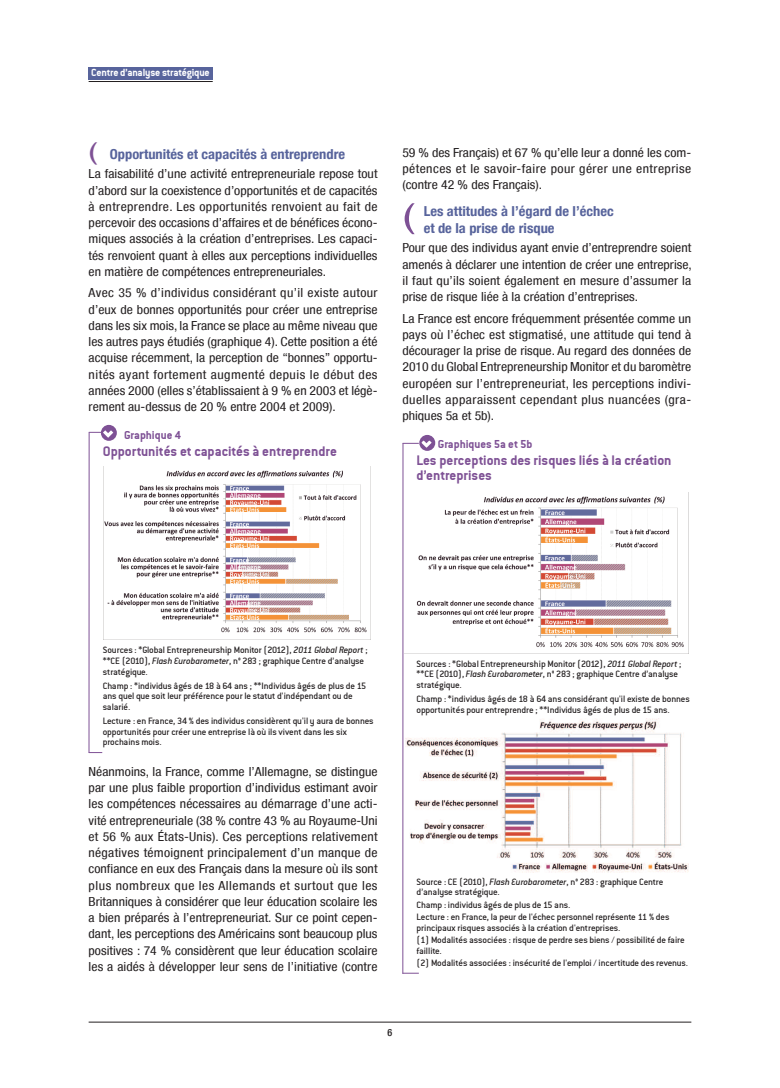
<style>
.page{position:relative;width:780px;height:1088px;background:#fff}
.page>*{position:absolute;margin:0;border:0;box-sizing:border-box;transform-origin:0 0}
.t1{font:condensed 34.38px "Helvetica Neue LT";color:#7e5195;scale:1.5 1}
.t2{font:condensed 24.62px "Helvetica Neue LT";color:#7e5195;scale:1.5 1}
.t3{font:15px/15px "Conduit ITCTT Bold";color:#7e5195}
.t4{font:700 condensed 13.75px/16.2px "Helvetica Neue LT";color:#58649c;scale:1.05 1}
.t5{font:condensed 12.5px/16.2px "Helvetica Neue LT";color:#231f20;text-align:justify;scale:1.1 1}
.t6{font:12.5px "Conduit ITCTT Bold";color:#7e5195}
.t7{font:11.25px "Conduit ITCTT Bold";letter-spacing:-.015em;color:#fff}
.t8{font:10px/10.6px "Conduit Md ITCTT Medium";letter-spacing:-.01em;color:#231f20}
.t9{font:500 condensed 10px "Helvetica Neue LT";color:#231f20}
.s1{font-style:italic}
</style>
<div class="page">
<div style="left:89px;top:67px;width:124px;height:13px;background:#58649c"></div>
<hr style="left:89px;top:81px;width:124px;height:1px;background:#231f20">
<hr style="left:89px;top:1022px;width:602px;height:1px;background:#231f20">
<img style="left:405px;top:496px;width:283px;height:158px">
<div style="left:101px;top:425px;width:16px;height:16px;background:#7e5195;border-radius:50%"></div>
<div style="left:419px;top:435px;width:16px;height:16px;background:#7e5195;border-radius:50%"></div>
<img style="left:103px;top:466px;width:264px;height:173px">
<img style="left:405px;top:718px;width:283px;height:155px">
<svg style="left:403px;top:440px;width:28px;height:8px"></svg>
<svg style="left:403px;top:973px;width:16px;height:1px"></svg>
<hr style="left:402px;top:443px;width:1px;height:531px;background:#7e5195">
<svg style="left:89px;top:430px;width:24px;height:8px"></svg>
<svg style="left:90px;top:752px;width:12px;height:1px"></svg>
<hr style="left:89px;top:432px;width:1px;height:321px;background:#7e5195">
<p class="t7" style="left:91px;top:66px;width:120px">Centre d’analyse stratégique</p>
<h2 class="t2" style="left:89px;top:137px;width:7px">(</h2>
<p class="t4" style="left:110px;top:145px;width:225px">Opportunités et capacités à entreprendre</p>
<p class="t5" style="left:89px;top:166px;width:264px">La faisabilité d’une activité entrepreneuriale repose tout d’abord sur la coexistence d’opportunités et de capacités à entreprendre. Les opportunités renvoient au fait de percevoir des occasions d’affaires et de bénéfices écono&shy;miques associés à la création d’entreprises. Les capaci&shy;tés renvoient quant à elles aux perceptions individuelles en matière de compétences entrepreneuriales.</p>
<p class="t5" style="left:89px;top:285px;width:264px">Avec 35 % d’individus considérant qu’il existe autour d’eux de bonnes opportunités pour créer une entreprise dans les six mois, la France se place au même niveau que les autres pays étudiés (graphique 4). Cette position a été acquise récemment, la perception de “bonnes” opportu&shy;nités ayant fortement augmenté depuis le début des années 2000 (elles s’établissaient à 9 % en 2003 et légè&shy;rement au-dessus de 20 % entre 2004 et 2009).</p>
<p class="t6" style="left:124px;top:427px;width:58px">Graphique 4</p>
<p class="t3" style="left:103px;top:443px;width:235px">Opportunités et capacités à entreprendre</p>
<p class="t5" style="left:402px;top:144px;width:264px">59 % des Français) et 67 % qu’elle leur a donné les com&shy;pétences et le savoir-faire pour gérer une entreprise (contre 42 % des Français).</p>
<p class="t4" style="left:423px;top:203px;width:182px">Les attitudes à l’égard de l’échec et de la prise de risque</p>
<p class="t5" style="left:402px;top:240px;width:264px">Pour que des individus ayant envie d’entreprendre soient amenés à déclarer une intention de créer une entreprise, il faut qu’ils soient également en mesure d’assumer la prise de risque liée à la création d’entreprises.</p>
<p class="t5" style="left:402px;top:310px;width:264px">La France est encore fréquemment présentée comme un pays où l’échec est stigmatisé, une attitude qui tend à décourager la prise de risque. Au regard des données de 2010 du Global Entrepreneurship Monitor et du baromètre européen sur l’entrepreneuriat, les perceptions indivi&shy;duelles apparaissent cependant plus nuancées (gra&shy;phiques 5a et 5b).</p>
<p class="t6" style="left:438px;top:436px;width:96px">Graphiques 5a et 5b</p>
<p class="t3" style="left:416px;top:452px;width:256px">Les perceptions des risques liés à la création d’entreprises</p>
<h1 class="t1" style="left:402px;top:196px;width:10px">(</h1>
<p class="t8" style="left:103px;top:645px;width:266px">Sources : *Global Entrepreneurship Monitor (2012), <span class="s1">2011 Global Report</span> ; **CE (2010), <span class="s1">Flash Eurobarometer</span>, n° 283 ; graphique Centre d’analyse stratégique.</p>
<p class="t8" style="left:103px;top:680px;width:265px">Champ : *individus âgés de 18 à 64 ans ; **Individus âgés de plus de 15 ans quel que soit leur préférence pour le statut d'indépendant ou de salarié.</p>
<p class="t8" style="left:103px;top:715px;width:272px">Lecture : en France, 34 % des individus considèrent qu'il y aura de bonnes opportunités pour créer une entreprise là où ils vivent dans les six prochains mois.</p>
<p class="t5" style="left:89px;top:763px;width:264px">Néanmoins, la France, comme l’Allemagne, se distingue par une plus faible proportion d’individus estimant avoir les compétences nécessaires au démarrage d’une acti&shy;vité entrepreneuriale (38 % contre 43 % au Royaume-Uni et 56 % aux États-Unis). Ces perceptions relativement négatives témoignent principalement d’un manque de confiance en eux des Français dans la mesure où ils sont plus nombreux que les Allemands et surtout que les Britanniques à considérer que leur éducation scolaire les a bien préparés à l’entrepreneuriat. Sur ce point cepen&shy;dant, les perceptions des Américains sont beaucoup plus positives : 74 % considèrent que leur éducation scolaire les a aidés à développer leur sens de l’initiative (contre</p>
<p class="t9" style="left:387px;top:1026px;width:6px">6</p>
<p class="t8" style="left:416px;top:658px;width:266px">Sources : *Global Entrepreneurship Monitor (2012), <span class="s1">2011 Global Report</span> ; **CE (2010), <span class="s1">Flash Eurobarometer</span>, n° 283 ; graphique Centre d’analyse stratégique.</p>
<p class="t8" style="left:416px;top:693px;width:275px">Champ : *individus âgés de 18 à 64 ans considérant qu'il existe de bonnes opportunités pour entreprendre ; **Individus âgés de plus de 15 ans.</p>
<p class="t8" style="left:416px;top:876px;width:248px">Source : CE (2010), <span class="s1">Flash Eurobarometer</span>, n° 283 : graphique Centre d’analyse stratégique.</p>
<p class="t8" style="left:416px;top:898px;width:254px;line-height:12.4px">Champ : individus âgés de plus de 15 ans.<br>Lecture : en France, la peur de l'échec personnel représente 11 % des</p>
<p class="t8" style="left:416px;top:921px;width:270px;line-height:12.4px">principaux risques associés à la création d'entreprises.<br>(1) Modalités associées : risque de perdre ses biens / possibilité de faire</p>
<p class="t8" style="left:416px;top:944px;width:273px;line-height:12.4px">faillite.<br>(2) Modalités associées : insécurité de l'emploi / incertitude des revenus.</p>
</div>
